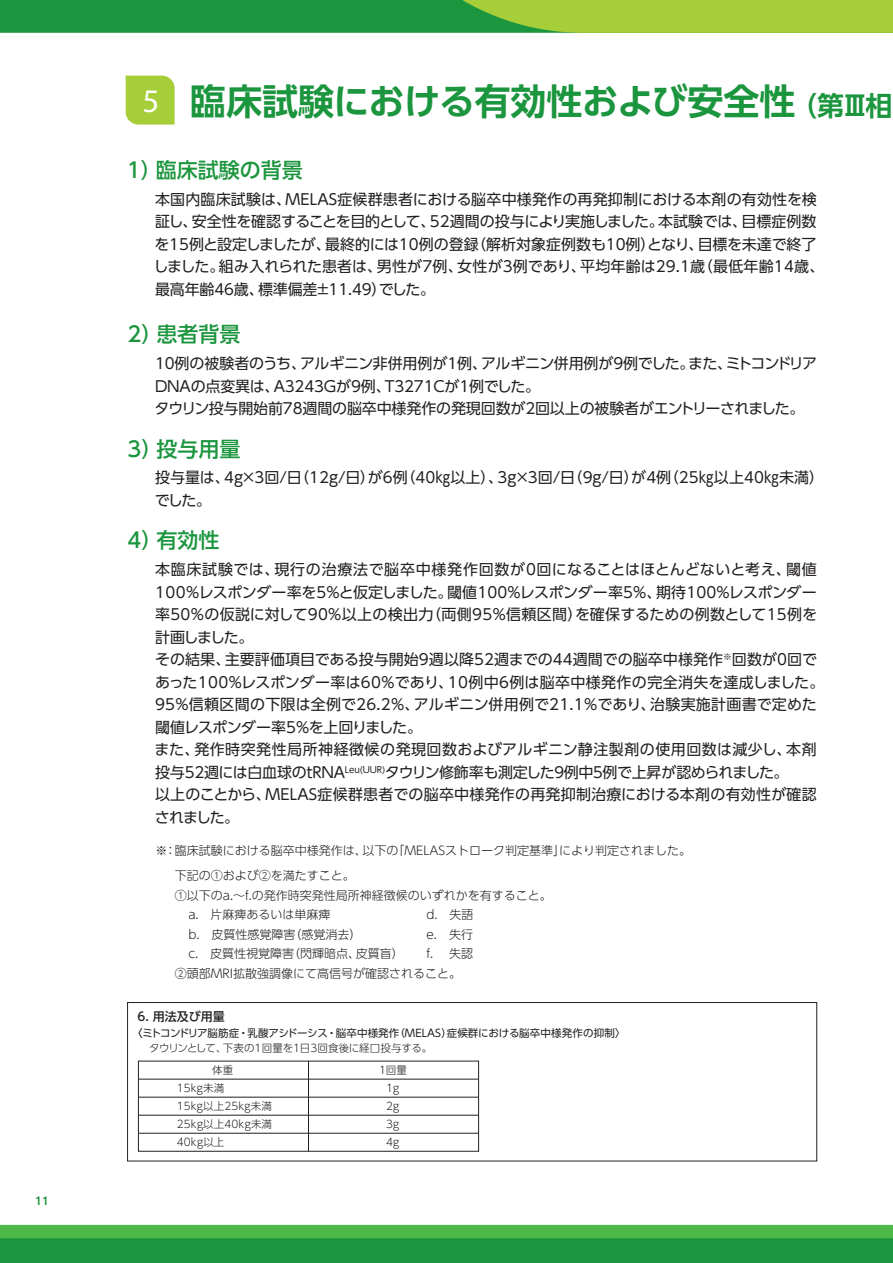
<style>
.page{position:relative;width:893px;height:1263px;background:#fff}
.page>*{position:absolute;margin:0;border:0;box-sizing:border-box;transform-origin:0 0}
.t1{font:700 36px "UD Shin Go Pro De";color:#1b953e}
.t2{font:500 21px "UD Shin Go Pro";color:#1b953e}
.t3{font:15px/22.5px "UD Shin Go Pro";color:#231f20}
.t4{font:300 12px/19.5px "UD Shin Go Pro";color:#231f20}
.t5{font:500 12px "UD Shin Go Pro";color:#231f20}
.t6{font:10.5px/15px "UD Shin Go Pro";letter-spacing:.015em;color:#231f20}
.t7{font:300 10.5px/18px "UD Shin Go Pro";letter-spacing:.005em;color:#231f20}
.t8{font:700 10.5px "UD Shin Go Pro De";color:#1b953e}
.s1{font-family:"Avant Garde";font-weight:500;font-size:33px;color:#fff}
.s2{font-size:27px}
.s3{font-weight:500}
.s4{font-weight:300}
</style>
<div class="page">
<svg style="left:0;top:1225px;width:893px;height:38px;background:#2ca141"></svg>
<svg style="left:0;top:0;width:893px;height:33px;background:#58ae3c"></svg>
<div style="left:126px;top:76px;width:49px;height:49px;background:#a6ce39"></div>
<div style="left:127px;top:1002px;width:690px;height:159px;border:1px solid #231f20"></div>
<hr style="left:138px;top:1079px;width:341px;height:1px;background:#231f20">
<hr style="left:138px;top:1097px;width:341px;height:1px;background:#231f20">
<hr style="left:138px;top:1115px;width:341px;height:1px;background:#231f20">
<hr style="left:138px;top:1133px;width:341px;height:1px;background:#231f20">
<hr style="left:308px;top:1061px;width:1px;height:90px;background:#231f20">
<p class="t8" style="left:35px;top:1192px;width:15px">11</p>
<h1 class="t1" style="left:143px;top:72px;width:751px"><span class="s1">5</span> 臨床試験における有効性および安全性<span class="s2">（第Ⅲ相</span></h1>
<h2 class="t2" style="left:124px;top:153px;width:181px">１）臨床試験の背景</h2>
<p class="t3" style="left:154px;top:187px;width:672px">本国内臨床試験は、MELAS症候群患者における脳卒中様発作の再発抑制における本剤の有効性を検証し、安全性を確認することを目的として、52週間の投与により実施しました。本試験では、目標症例数を15例と設定しましたが、最終的には10例の登録（解析対象症例数も10例）となり、目標を未達で終了しました。組み入れられた患者は、男性が7例、女性が3例であり、平均年齢は29.1歳（最低年齢14歳、最高年齢46歳、標準偏差±11.49）でした。</p>
<h2 class="t2" style="left:128px;top:317px;width:114px">2）患者背景</h2>
<p class="t3" style="left:155px;top:352px;width:664px">10例の被験者のうち、アルギニン非併用例が1例、アルギニン併用例が9例でした。また、ミトコンドリア<br>DNAの点変異は、A3243Gが9例、T3271Cが1例でした。<br>タウリン投与開始前78週間の脳卒中様発作の発現回数が2回以上の被験者がエントリーされました。</p>
<h2 class="t2" style="left:128px;top:432px;width:114px">3）投与用量</h2>
<p class="t3" style="left:155px;top:466px;width:671px">投与量は、4g×3回/日（12g/日）が6例（40㎏以上）、3g×3回/日（9g/日）が4例（25㎏以上40㎏未満）でした。</p>
<h2 class="t2" style="left:128px;top:523px;width:93px">4）有効性</h2>
<p class="t3" style="left:154px;top:558px;width:671px">本臨床試験では、現行の治療法で脳卒中様発作回数が0回になることはほとんどないと考え、閾値100%レスポンダー率を5%と仮定しました。閾値100%レスポンダー率5%、期待100%レスポンダー率50%の仮説に対して90%以上の検出力（両側95％信頼区間）を確保するための例数として15例を計画しました。<br>その結果、主要評価項目である投与開始9週以降52週までの44週間での脳卒中様発作<sup>※</sup>回数が0回であった100％レスポンダー率は60％であり、10例中6例は脳卒中様発作の完全消失を達成しました。95%信頼区間の下限は全例で26.2%、アルギニン併用例で21.1%であり、治験実施計画書で定めた閾値レスポンダー率5%を上回りました。<br>また、発作時突発性局所神経徴候の発現回数およびアルギニン静注製剤の使用回数は減少し、本剤投与52週には白血球のtRNA<sup>Leu(UUR)</sup>タウリン修飾率も測定した９例中５例で上昇が認められました。<br>以上のことから、MELAS症候群患者での脳卒中様発作の再発抑制治療における本剤の有効性が確認されました。</p>
<p class="t4" style="left:175px;top:837px;width:518px;line-height:25.5px;text-indent:-20px">※：臨床試験における脳卒中様発作は、以下の「MELASストローク判定基準」により判定されました。下記の①および②を満たすこと。</p>
<p class="t4" style="left:188px;top:885px;width:365px;text-indent:-14px">①以下のa.～f.の発作時突発性局所神経徴候のいずれかを有すること。a.　片麻痺あるいは単麻痺</p>
<p class="t4" style="left:427px;top:905px;width:49px">d.　失語</p>
<p class="t4" style="left:188px;top:924px;width:175px">b.　皮質性感覚障害（感覚消去）</p>
<p class="t4" style="left:427px;top:924px;width:48px">e.　失行</p>
<p class="t4" style="left:188px;top:944px;width:217px">c.　皮質性視覚障害（閃輝暗点、皮質盲）</p>
<p class="t4" style="left:175px;top:944px;width:300px;text-indent:252px">f.　 失認<br>②頭部MRI拡散強調像にて高信号が確認されること。</p>
<p class="t5" style="left:138px;top:1007px;width:89px">6. 用法及び用量</p>
<p class="t6" style="left:149px;top:1025px;width:478px;text-indent:-17px"><span class="s3">〈</span>ミトコンドリア脳筋症・乳酸アシドーシス・脳卒中様発作（MELAS）症候群における脳卒中様発作の抑制〉<span class="s4">タウリンとして、下表の1回量を1日3回食後に経口投与する。</span></p>
<p class="t7" style="left:177px;top:1079px;width:97px">15kg未満<br>15kg以上25kg未満<br>25kg以上40kg未満<br>40kg以上</p>
<p class="t7" style="left:379px;top:1061px;width:29px;text-align:center">1回量<br>1g<br>2g<br>3g<br>4g</p>
</div>
